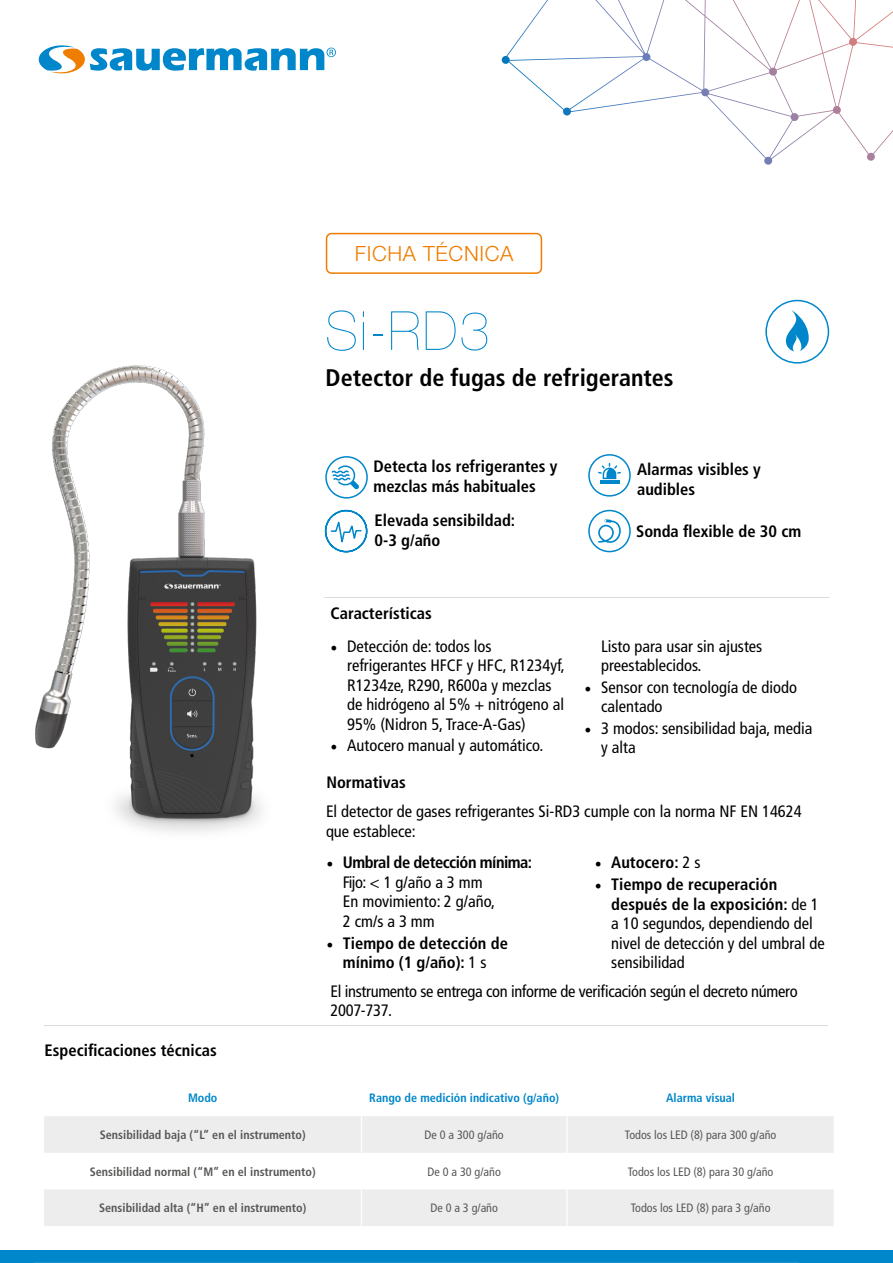
<style>
.page{position:relative;width:893px;height:1263px;background:#fff}
.page>*{position:absolute;margin:0;border:0;box-sizing:border-box;transform-origin:0 0}
.t1{font:200 54px "Helvetica Neue LT Std";color:#0086ca}
.t2{font:700 condensed 24px "Frutiger LT Std";color:#000}
.t3{font:300 21px "Helvetica Neue LT Std";letter-spacing:.03em;color:#ef7d00}
.t4{font:condensed 16.5px/19.5px "Frutiger LT Std";color:#000}
.t5{font:700 condensed 16.5px/19.8px "Frutiger LT Std";color:#000}
.t6{font:condensed 16.5px/19.8px "Frutiger LT Std";letter-spacing:-.02em;color:#020203}
.t7{font:700 condensed 12.15px "Frutiger LT Std";color:#575756}
.t8{font:condensed 12.15px "Frutiger LT Std";color:#575756}
.t9{font:700 condensed 12.15px "Frutiger LT Std";color:#0086ca}
.s1{font-family:"Minion Pro";font-stretch:normal;font-size:18px}
.s2{font-weight:700}
.s3{font-family:"Minion Pro";font-weight:400;font-stretch:normal;font-size:18px}
.s4{font-weight:400}
</style>
<div class="page">
<svg style="left:502px;top:0;width:391px;height:165px"></svg>
<div style="left:0;top:1251px;width:893px;height:12px;background:#0086ca"></div>
<hr style="left:324px;top:597px;width:505px;height:1px;background:#dadada">
<div style="left:326px;top:233px;width:216px;height:41px;border:2px solid #ef7d00;border-radius:5px"></div>
<svg style="left:44px;top:1116px;width:790px;height:110px;fill:#ededed"></svg>
<hr style="left:361px;top:1116px;width:1px;height:37px;background:#fff">
<hr style="left:566px;top:1116px;width:2px;height:37px;background:#fff">
<hr style="left:361px;top:1153px;width:1px;height:36px;background:#fff">
<hr style="left:566px;top:1153px;width:2px;height:36px;background:#fff">
<hr style="left:361px;top:1189px;width:1px;height:37px;background:#fff">
<hr style="left:566px;top:1189px;width:2px;height:37px;background:#fff">
<hr style="left:34px;top:1262px;width:765px;height:1px;background:#dadada">
<hr style="left:44px;top:1025px;width:784px;height:1px;background:#dadada">
<img style="left:35px;top:365px;width:227px;height:468px">
<div style="left:765px;top:300px;width:64px;height:64px;border:2px solid #0086ca;border-radius:50%"></div>
<svg style="left:786px;top:310px;width:23px;height:41px"></svg>
<svg style="left:38px;top:45px;width:298px;height:29px"></svg>
<div style="left:588px;top:454px;width:43px;height:43px;border:2px solid #0086ca;border-radius:50%"></div>
<hr style="left:600px;top:480px;width:19px;height:4px;background:#0086ca">
<svg style="left:598px;top:463px;width:23px;height:16px"></svg>
<svg style="left:326px;top:456px;width:41px;height:42px"></svg>
<div style="left:325px;top:456px;width:43px;height:43px;border:2px solid #0086ca;border-radius:50%"></div>
<svg style="left:330px;top:465px;width:30px;height:26px"></svg>
<svg style="left:324px;top:509px;width:44px;height:44px"></svg>
<div style="left:588px;top:510px;width:43px;height:42px;border:2px solid #0086ca;border-radius:50%"></div>
<svg style="left:598px;top:519px;width:23px;height:24px"></svg>
<p class="t3" style="left:355px;top:241px;width:160px">FICHA TÉCNICA</p>
<h1 class="t1" style="left:325px;top:300px;width:166px">Si-RD3</h1>
<h2 class="t2" style="left:326px;top:364px;width:350px">Detector de fugas de refrigerantes</h2>
<p class="t5" style="left:373px;top:457px;width:185px">Detecta los refrigerantes y mezclas más habituales</p>
<p class="t5" style="left:375px;top:511px;width:142px">Elevada sensibildad:<br>0-3 g/año</p>
<p class="t5" style="left:637px;top:459px;width:125px">Alarmas visibles y audibles</p>
<p class="t5" style="left:636px;top:521px;width:167px">Sonda flexible de 30 cm</p>
<p class="t5" style="left:331px;top:604px;width:103px">Características</p>
<p class="t4" style="left:347px;top:636px;width:219px;text-indent:-16px"><span class="s1">•</span> Detección de: todos los refrigerantes HFCF y HFC, R1234yf,<br>R1234ze, R290, R600a y mezclas de hidrógeno al 5% + nitrógeno al<br>95% (Nidron 5, Trace-A-Gas)</p>
<p class="t4" style="left:331px;top:736px;width:214px"><span class="s1">•</span> Autocero manual y automático.</p>
<p class="t5" style="left:326px;top:773px;width:81px">Normativas</p>
<p class="t4" style="left:601px;top:636px;width:163px">Listo para usar sin ajustes preestablecidos.</p>
<p class="t4" style="left:601px;top:677px;width:197px;text-indent:-16px"><span class="s1">•</span> Sensor con tecnología de diodo calentado</p>
<p class="t4" style="left:601px;top:718px;width:213px;text-indent:-16px"><span class="s1">•</span> 3 modos: sensibilidad baja, media y alta</p>
<p class="t4" style="left:326px;top:802px;width:477px">El detector de gases refrigerantes Si-RD3 cumple con la norma NF EN 14624 que establece:</p>
<p class="t4" style="left:343px;top:853px;width:191px;text-indent:-17px"><span class="s1">•</span> <span class="s2">Umbral de detección mínima:<br></span>Fijo: &lt; 1 g/año a 3 mm<br>En movimiento: 2 g/año,<br>2 cm/s a 3 mm</p>
<p class="t5" style="left:326px;top:933px;width:183px;text-align:center"><span class="s3">•</span> Tiempo de detección de mínimo (1 g/año): <span class="s4">1 s</span></p>
<p class="t5" style="left:595px;top:853px;width:107px"><span class="s3">•</span> Autocero: <span class="s4">2 s</span></p>
<p class="t4" style="left:611px;top:875px;width:215px;text-indent:-16px"><span class="s1">•</span> <span class="s2">Tiempo de recuperación después de la exposición:</span> de 1 a 10 segundos, dependiendo del nivel de detección y del umbral de sensibilidad</p>
<p class="t5" style="left:45px;top:1041px;width:174px">Especificaciones técnicas</p>
<p class="t6" style="left:331px;top:981px;width:468px">El instrumento se entrega con informe de verificación según el decreto número<br>2007-737.</p>
<p class="t9" style="left:188px;top:1091px;width:31px">Modo</p>
<p class="t9" style="left:369px;top:1091px;width:191px">Rango de medición indicativo (g/año)</p>
<p class="t9" style="left:666px;top:1091px;width:71px">Alarma visual</p>
<p class="t7" style="left:100px;top:1127px;width:207px">Sensibilidad baja (“L” en el instrumento)</p>
<p class="t8" style="left:425px;top:1128px;width:81px">De 0 a 300 g/año</p>
<p class="t8" style="left:625px;top:1128px;width:153px">Todos los LED (8) para 300 g/año</p>
<p class="t7" style="left:90px;top:1164px;width:227px">Sensibilidad normal (“M” en el instrumento)</p>
<p class="t8" style="left:427px;top:1164px;width:75px">De 0 a 30 g/año</p>
<p class="t8" style="left:628px;top:1164px;width:147px">Todos los LED (8) para 30 g/año</p>
<p class="t7" style="left:99px;top:1201px;width:209px">Sensibilidad alta (“H” en el instrumento)</p>
<p class="t8" style="left:430px;top:1201px;width:69px">De 0 a 3 g/año</p>
<p class="t8" style="left:631px;top:1201px;width:141px">Todos los LED (8) para 3 g/año</p>
</div>
